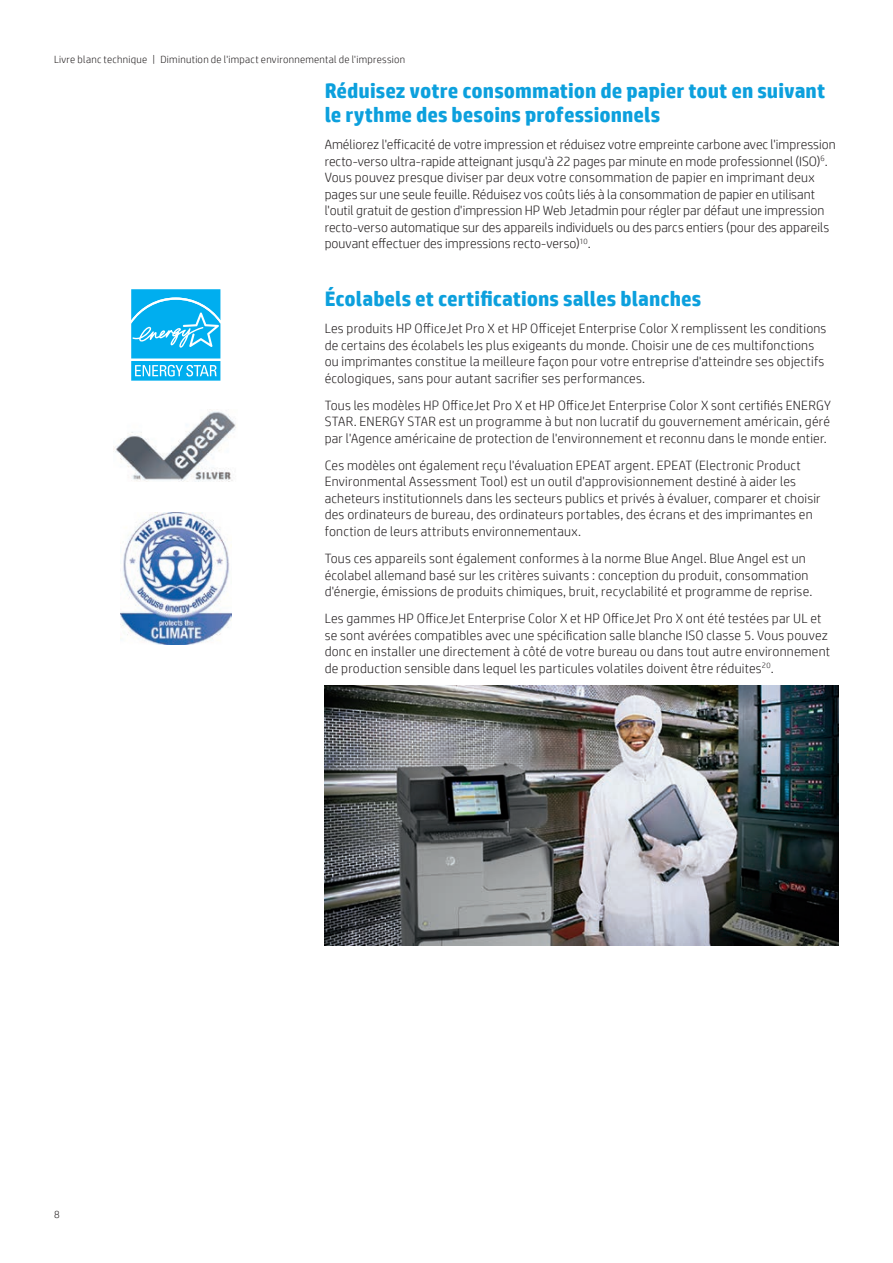
<style>
.page{position:relative;width:893px;height:1263px;background:#fff}
.page>*{position:absolute;margin:0;border:0;box-sizing:border-box;transform-origin:0 0}
.Subhead_14_16_bold_b{font:700 21px/24px "HP Simplified";color:#0ca0dd}
.Body{font:300 13.5px/16.5px "HP Simplified";letter-spacing:.015em;color:#231f20}
.Body_last{font:300 13.5px/16.5px "HP Simplified";color:#231f20}
.t1{font:300 10.5px "HP Simplified";letter-spacing:.025em;color:#231f20}
</style>
<div class="page">
<img style="left:325px;top:686px;width:514px;height:260px">
<svg style="left:131px;top:289px;width:90px;height:92px;background:#2dbcf1"></svg>
<img style="left:114px;top:411px;width:122px;height:70px">
<img style="left:120px;top:513px;width:111px;height:131px">
<p class="t1" style="left:54px;top:52px;width:353px">Livre blanc technique | Diminution de l'impact environnemental de l'impression</p>
<p class="Subhead_14_16_bold_b" style="left:325px;top:79px;width:502px">Réduisez votre consommation de papier tout en suivant le rythme des besoins professionnels</p>
<p class="Body_last" style="left:325px;top:136px;width:512px">Améliorez l'efficacité de votre impression et réduisez votre empreinte carbone avec l'impression recto-verso ultra-rapide atteignant jusqu'à 22 pages par minute en mode professionnel (ISO)<sup>6</sup>.<br>Vous pouvez presque diviser par deux votre consommation de papier en imprimant deux pages sur une seule feuille. Réduisez vos coûts liés à la consommation de papier en utilisant l'outil gratuit de gestion d'impression HP Web Jetadmin pour régler par défaut une impression recto-verso automatique sur des appareils individuels ou des parcs entiers (pour des appareils pouvant effectuer des impressions recto-verso)<sup>10</sup>.</p>
<p class="Subhead_14_16_bold_b" style="left:325px;top:287px;width:378px">Écolabels et certifications salles blanches</p>
<p class="Body" style="left:325px;top:320px;width:503px">Les produits HP OfficeJet Pro X et HP Officejet Enterprise Color X remplissent les conditions de certains des écolabels les plus exigeants du monde. Choisir une de ces multifonctions ou imprimantes constitue la meilleure façon pour votre entreprise d'atteindre ses objectifs écologiques, sans pour autant sacrifier ses performances.</p>
<p class="Body" style="left:325px;top:396px;width:508px;text-align:justify">Tous les modèles HP OfficeJet Pro X et HP OfficeJet Enterprise Color X sont certifiés ENERGY STAR. ENERGY STAR est un programme à but non lucratif du gouvernement américain, géré par l'Agence américaine de protection de l'environnement et reconnu dans le monde entier.</p>
<p class="Body" style="left:325px;top:457px;width:498px">Ces modèles ont également reçu l'évaluation EPEAT argent. EPEAT (Electronic Product Environmental Assessment Tool) est un outil d'approvisionnement destiné à aider les acheteurs institutionnels dans les secteurs publics et privés à évaluer, comparer et choisir des ordinateurs de bureau, des ordinateurs portables, des écrans et des imprimantes en fonction de leurs attributs environnementaux.</p>
<p class="Body" style="left:325px;top:550px;width:489px">Tous ces appareils sont également conformes à la norme Blue Angel. Blue Angel est un écolabel allemand basé sur les critères suivants : conception du produit, consommation d'énergie, émissions de produits chimiques, bruit, recyclabilité et programme de reprise.</p>
<p class="Body" style="left:325px;top:610px;width:507px">Les gammes HP OfficeJet Enterprise Color X et HP OfficeJet Pro X ont été testées par UL et se sont avérées compatibles avec une spécification salle blanche ISO classe 5. Vous pouvez donc en installer une directement à côté de votre bureau ou dans tout autre environnement de production sensible dans lequel les particules volatiles doivent être réduites<sup>20</sup>.</p>
<p class="t1" style="left:54px;top:1207px;width:7px">8</p>
</div>
